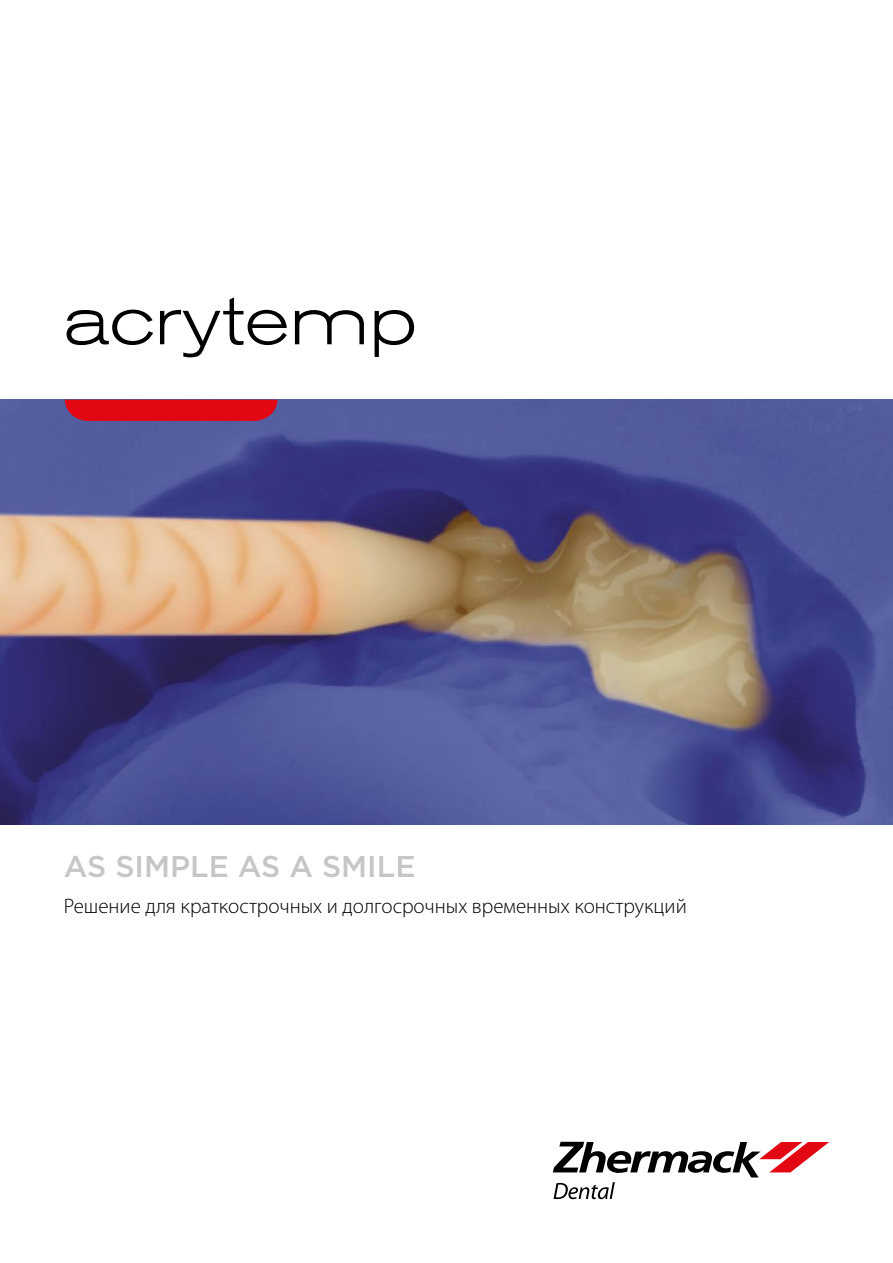
<style>
.page{position:relative;width:893px;height:1263px;background:#fff}
.page>*{position:absolute;margin:0;border:0;box-sizing:border-box;transform-origin:0 0}
.t1{font:300 expanded 67.5px "Akzidenz Grotesk BE";letter-spacing:.01em;color:#000}
.t2{font:500 30px "Gotham";color:#c6c6c6}
.t3{font:300 21px "Myriad Pro";color:#000}
</style>
<div class="page">
<svg style="left:553px;top:1142px;width:276px;height:57px"></svg>
<img style="left:0;top:400px;width:893px;height:425px">
<div style="left:65px;top:400px;width:212px;height:21px;background:#e30613"></div>
<h1 class="t1" style="left:64px;top:283px;width:355px">acrytemp</h1>
<h2 class="t2" style="left:64px;top:846px;width:353px">AS SIMPLE AS A SMILE</h2>
<p class="t3" style="left:64px;top:894px;width:624px">Решение для краткострочных и долгосрочных временных конструкций</p>
</div>
